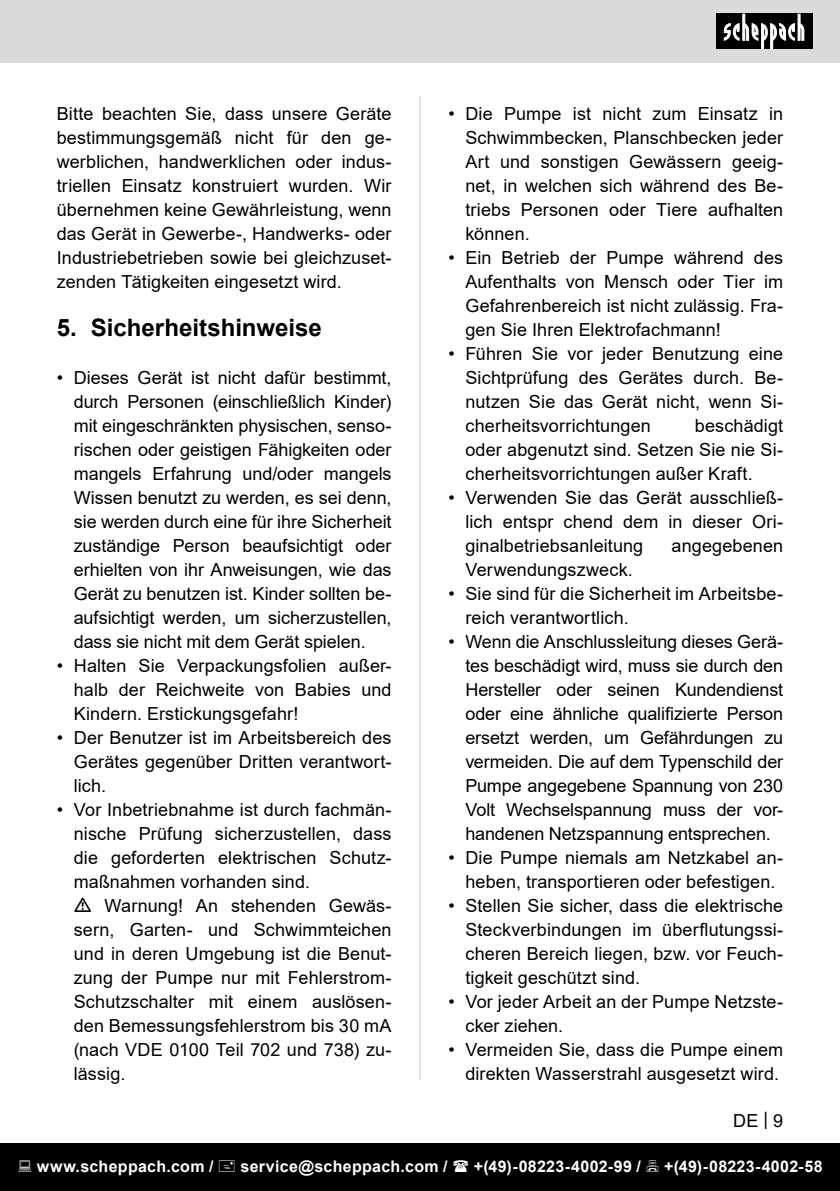
<style>
.page{position:relative;width:840px;height:1191px;background:#fff}
.page>*{position:absolute;margin:0;border:0;box-sizing:border-box;transform-origin:0 0}
.t1{font:700 24px "Arial";color:#000}
.Basiseinstellung{font:18px/24px "Arial";letter-spacing:.005em;color:#000;text-align:justify}
.t2{font:700 16px "Arial";letter-spacing:.02em;color:#fff}
</style>
<div class="page">
<div style="left:0;top:0;width:839px;height:63px;background:#dbdbdb"></div>
<div style="left:0;top:1143px;width:839px;height:48px;background:#000"></div>
<div style="left:716px;top:14px;width:96px;height:35px;background:#000"></div>
<svg style="left:723px;top:14px;width:81px;height:35px"></svg>
<hr style="left:419px;top:96px;width:1px;height:984px;background:#c7c7c7">
<p class="Basiseinstellung" style="left:57px;top:102px;width:336px">Bitte beachten Sie, dass unsere Geräte bestimmungsgemäß nicht für den ge&shy;werblichen, handwerklichen oder indus&shy;triellen Einsatz konstruiert wurden. Wir übernehmen keine Gewährleistung, wenn das Gerät in Gewerbe-, Handwerks- oder Industriebetrieben sowie bei gleichzuset&shy;zenden Tätigkeiten eingesetzt wird.</p>
<p class="t1" style="left:57px;top:311px;width:266px">5. Sicherheitshinweise</p>
<p class="Basiseinstellung" style="left:74px;top:366px;width:319px;text-indent:-17px">• Dieses Gerät ist nicht dafür bestimmt, durch Personen (einschließlich Kinder) mit eingeschränkten physischen, senso&shy;rischen oder geistigen Fähigkeiten oder mangels Erfahrung und/oder mangels Wissen benutzt zu werden, es sei denn, sie werden durch eine für ihre Sicherheit zuständige Person beaufsichtigt oder erhielten von ihr Anweisungen, wie das Gerät zu benutzen ist. Kinder sollten be&shy;aufsichtigt werden, um sicherzustellen, dass sie nicht mit dem Gerät spielen.</p>
<p class="Basiseinstellung" style="left:74px;top:654px;width:319px;text-indent:-17px">• Halten Sie Verpackungsfolien außer&shy;halb der Reichweite von Babies und Kindern. Erstickungsgefahr!</p>
<p class="Basiseinstellung" style="left:74px;top:726px;width:319px;text-indent:-17px">• Der Benutzer ist im Arbeitsbereich des Gerätes gegenüber Dritten verantwort&shy;lich.</p>
<p class="Basiseinstellung" style="left:74px;top:798px;width:319px;text-indent:-17px">• Vor Inbetriebnahme ist durch fachmän&shy;nische Prüfung sicherzustellen, dass die geforderten elektrischen Schutz&shy;maßnahmen vorhanden sind.</p>
<p class="Basiseinstellung" style="left:74px;top:894px;width:319px;text-indent:31px">Warnung! An stehenden Gewäs&shy;sern, Garten- und Schwimmteichen und in deren Umgebung ist die Benut&shy;zung der Pumpe nur mit Fehlerstrom-Schutzschalter mit einem auslösen&shy;den Bemessungsfehlerstrom bis 30 mA (nach VDE 0100 Teil 702 und 738) zu&shy;lässig.</p>
<p class="Basiseinstellung" style="left:465px;top:102px;width:319px;text-indent:-17px">• Die Pumpe ist nicht zum Einsatz in Schwimmbecken, Planschbecken jeder Art und sonstigen Gewässern geeig&shy;net, in welchen sich während des Be&shy;triebs Personen oder Tiere aufhalten können.</p>
<p class="Basiseinstellung" style="left:465px;top:246px;width:319px;text-indent:-17px">• Ein Betrieb der Pumpe während des Aufenthalts von Mensch oder Tier im Gefahrenbereich ist nicht zulässig. Fra&shy;gen Sie Ihren Elektrofachmann!</p>
<p class="Basiseinstellung" style="left:465px;top:342px;width:319px;text-indent:-17px">• Führen Sie vor jeder Benutzung eine Sichtprüfung des Gerätes durch. Be&shy;nutzen Sie das Gerät nicht, wenn Si&shy;cherheitsvorrichtungen</p>
<p class="Basiseinstellung" style="left:465px;top:414px;width:319px;text-indent:229px">beschädigt oder abgenutzt sind. Setzen Sie nie Si&shy;cherheitsvorrichtungen außer Kraft.</p>
<p class="Basiseinstellung" style="left:465px;top:486px;width:319px;text-indent:-17px">• Verwenden Sie das Gerät ausschließ&shy;lich entspr chend dem in dieser Ori&shy;ginalbetriebsanleitung</p>
<p class="Basiseinstellung" style="left:671px;top:534px;width:113px">angegebenen</p>
<p class="Basiseinstellung" style="left:465px;top:558px;width:169px">Verwendungszweck.</p>
<p class="Basiseinstellung" style="left:465px;top:582px;width:319px;text-indent:-17px">• Sie sind für die Sicherheit im Arbeitsbe&shy;reich verantwortlich.</p>
<p class="Basiseinstellung" style="left:465px;top:630px;width:319px;text-indent:-17px">• Wenn die Anschlussleitung dieses Gerä&shy;tes beschädigt wird, muss sie durch den Hersteller oder seinen Kundendienst oder eine ähnliche qualifizierte Person ersetzt werden, um Gefährdungen zu vermeiden. Die auf dem Typenschild der Pumpe angegebene Spannung von 230<br>Volt Wechselspannung muss der vor&shy;handenen Netzspannung entsprechen.</p>
<p class="Basiseinstellung" style="left:448px;top:846px;width:336px;text-align:center">• Die Pumpe niemals am Netzkabel an&shy;heben, transportieren oder befestigen.</p>
<p class="Basiseinstellung" style="left:465px;top:894px;width:319px;text-indent:-17px">• Stellen Sie sicher, dass die elektrische Steckverbindungen im überflutungssi&shy;cheren Bereich liegen, bzw. vor Feuch&shy;tigkeit geschützt sind.</p>
<p class="Basiseinstellung" style="left:465px;top:990px;width:319px;text-indent:-17px">• Vor jeder Arbeit an der Pumpe Netzste&shy;cker ziehen.</p>
<p class="Basiseinstellung" style="left:448px;top:1038px;width:336px;text-align:right">• Vermeiden Sie, dass die Pumpe einem direkten Wasserstrahl ausgesetzt wird.</p>
<p class="Basiseinstellung" style="left:732px;top:1108px;width:51px">DE | 9</p>
<p class="t2" style="left:37px;top:1154px;width:178px">www.scheppach.com /</p>
<p class="t2" style="left:240px;top:1154px;width:208px">service@scheppach.com /</p>
<p class="t2" style="left:473px;top:1154px;width:168px">+(49)-08223-4002-99 /</p>
<p class="t2" style="left:664px;top:1154px;width:160px">+(49)-08223-4002-58</p>
</div>
